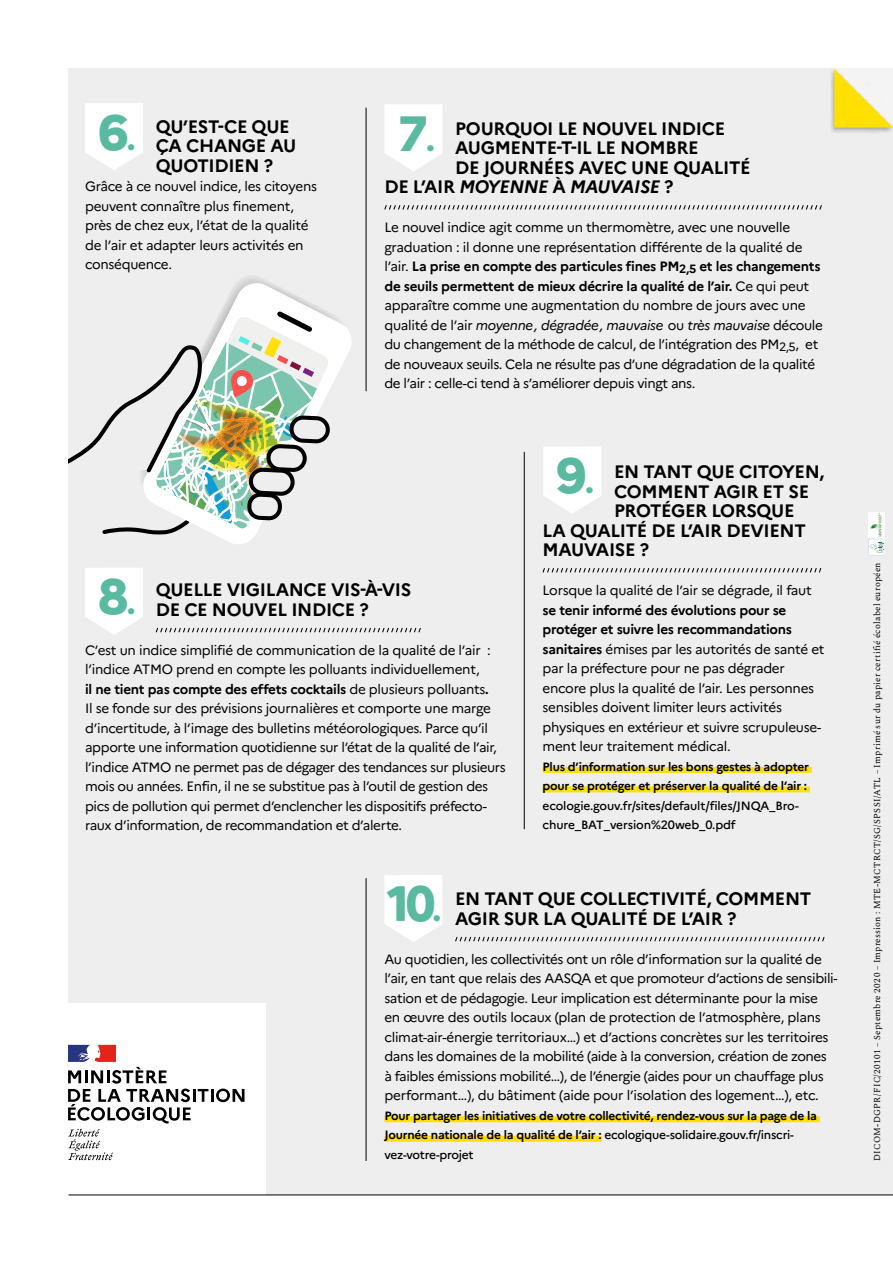
<style>
.page{position:relative;width:893px;height:1263px;background:#fff}
.page>*{position:absolute;margin:0;border:0;box-sizing:border-box;transform-origin:0 0}
.t1{font:800 49.5px "Marianne";color:#59baa1}
.t2{font:700 18px/19.5px "Marianne";letter-spacing:-.02em;color:#000}
.t3{font:italic 700 18px "Marianne";letter-spacing:-.02em;color:#000}
.t4{font:13.5px/19.5px "Marianne";letter-spacing:-.03em;color:#000}
.t5{font:700 12px/19.5px "Marianne";letter-spacing:-.02em;color:#000}
.t6{font:500 12px/19.5px "Marianne";letter-spacing:-.01em;color:#000}
.t7{font:9px "Spectral";letter-spacing:.03em;color:#000}
.s1{font-size:30.3px}
.s2{font-style:normal}
.s3{font-weight:700}
.s4{font-style:italic}
.s5{font-weight:700;font-style:italic}
.s6{font-weight:500}
</style>
<div class="page">
<div style="left:68px;top:68px;width:825px;height:1127px;background:#eee"></div>
<div style="left:53px;top:1003px;width:213px;height:192px;background:#fff"></div>
<div style="left:829px;top:67px;width:64px;height:67px;background:#000;opacity:.3"></div>
<svg style="left:834px;top:69px;width:59px;height:59px"></svg>
<svg style="left:869px;top:539px;width:15px;height:16px"></svg>
<img style="left:869px;top:513px;width:15px;height:25px">
<hr style="left:69px;top:1194px;width:824px;height:1px;background:#000">
<svg style="left:384px;top:205px;width:438px;height:5px"></svg>
<div style="left:543px;top:767px;width:269px;height:6px;background:#ffe000"></div>
<div style="left:543px;top:786px;width:267px;height:6px;background:#ffe000"></div>
<svg style="left:542px;top:568px;width:280px;height:5px"></svg>
<div style="left:384px;top:1116px;width:436px;height:6px;background:#ffe000"></div>
<div style="left:384px;top:1136px;width:218px;height:6px;background:#ffe000"></div>
<svg style="left:455px;top:936px;width:370px;height:6px"></svg>
<svg style="left:85px;top:103px;width:58px;height:67px"></svg>
<svg style="left:543px;top:447px;width:58px;height:66px"></svg>
<svg style="left:385px;top:875px;width:57px;height:67px"></svg>
<svg style="left:385px;top:104px;width:57px;height:67px"></svg>
<hr style="left:366px;top:108px;width:1px;height:283px;background:#000">
<hr style="left:524px;top:452px;width:1px;height:377px;background:#000">
<svg style="left:68px;top:1129px;width:45px;height:31px"></svg>
<svg style="left:68px;top:1045px;width:176px;height:78px"></svg>
<hr style="left:366px;top:878px;width:1px;height:283px;background:#000">
<svg style="left:223px;top:280px;width:94px;height:27px"></svg>
<svg style="left:68px;top:307px;width:353px;height:328px"></svg>
<h1 class="t1" style="left:98px;top:102px;width:38px">6<span class="s1">.</span></h1>
<h2 class="t2" style="left:156px;top:116px;width:142px">QU’EST-CE QUE<br>ÇA CHANGE AU<br>QUOTIDIEN ?</h2>
<p class="t4" style="left:85px;top:176px;width:234px">Grâce à ce nouvel indice, les citoyens peuvent connaître plus finement, près de chez eux, l’état de la qualité de l’air et adapter leurs activités en conséquence.</p>
<h1 class="t1" style="left:398px;top:103px;width:38px">7<span class="s1">.</span></h1>
<h2 class="t2" style="left:455px;top:118px;width:272px">POURQUOI LE NOUVEL INDICE</h2>
<h2 class="t2" style="left:455px;top:138px;width:245px">AUGMENTE-T-IL LE NOMBRE</h2>
<h2 class="t2" style="left:455px;top:157px;width:297px">DE JOURNÉES AVEC UNE QUALITÉ</h2>
<h2 class="t3" style="left:384px;top:176px;width:291px"><span class="s2">DE L’AIR</span> MOYENNE <span class="s2">À</span> MAUVAISE <span class="s2">?</span></h2>
<p class="t4" style="left:384px;top:218px;width:440px">Le nouvel indice agit comme un thermomètre, avec une nouvelle graduation : il donne une représentation différente de la qualité de l’air. <span class="s3">La prise en compte des particules fines PM</span><sub>2,5</sub> <span class="s3">et les changements de seuils permettent de mieux décrire la qualité de l’air.</span> Ce qui peut apparaître comme une augmentation du nombre de jours avec une qualité de l’air <span class="s4">moyenne, dégradée, mauvaise</span> ou <span class="s4">très mauvaise</span> découle du changement de la méthode de calcul, de l’intégration des PM<sub>2,5</sub>, et de nouveaux seuils. Cela ne résulte pas d’une dégradation de la qualité de l’air : celle-ci tend à s’améliorer depuis vingt ans.</p>
<h1 class="t1" style="left:98px;top:566px;width:38px">8<span class="s1">.</span></h1>
<h2 class="t2" style="left:156px;top:580px;width:257px">QUELLE VIGILANCE VIS-À-VIS<br>DE CE NOUVEL INDICE ?</h2>
<p class="t4" style="left:85px;top:640px;width:422px">C’est un indice simplifié de communication de la qualité de l’air : l’indice ATMO prend en compte les polluants individuellement,<br><span class="s3">il ne tient pas compte des effets cocktails</span> de plusieurs polluants<span class="s5">.<br></span>Il se fonde sur des prévisions journalières et comporte une marge d’incertitude, à l’image des bulletins météorologiques. Parce qu’il apporte une information quotidienne sur l’état de la qualité de l’air, l’indice ATMO ne permet pas de dégager des tendances sur plusieurs mois ou années. Enfin, il ne se substitue pas à l’outil de gestion des pics de pollution qui permet d’enclencher les dispositifs préfecto&shy;raux d’information, de recommandation et d’alerte.</p>
<h1 class="t1" style="left:557px;top:445px;width:38px">9<span class="s1">.</span></h1>
<h2 class="t2" style="left:614px;top:462px;width:212px">EN TANT QUE CITOYEN,</h2>
<h2 class="t2" style="left:614px;top:481px;width:197px">COMMENT AGIR ET SE</h2>
<h2 class="t2" style="left:614px;top:501px;width:182px">PROTÉGER LORSQUE</h2>
<h2 class="t2" style="left:543px;top:520px;width:265px">LA QUALITÉ DE L’AIR DEVIENT</h2>
<h2 class="t2" style="left:543px;top:540px;width:108px">MAUVAISE ?</h2>
<p class="t4" style="left:543px;top:580px;width:271px">Lorsque la qualité de l’air se dégrade, il faut</p>
<p class="t4" style="left:543px;top:600px;width:284px"><span class="s3">se tenir informé des évolutions pour se protéger et suivre les recommandations sanitaires</span> émises par les autorités de santé et par la préfecture pour ne pas dégrader encore plus la qualité de l’air. Les personnes sensibles doivent limiter leurs activités physiques en extérieur et suivre scrupuleuse&shy;ment leur traitement médical.</p>
<p class="t5" style="left:543px;top:757px;width:268px">Plus d’information sur les bons gestes à adopter pour se protéger et préserver la qualité de l’air :</p>
<p class="t6" style="left:543px;top:796px;width:258px">ecologie.gouv.fr/sites/default/files/JNQA_Bro&shy;chure_BAT_version%20web_0.pdf</p>
<h1 class="t1" style="left:387px;top:873px;width:56px">10<span class="s1">.</span></h1>
<h2 class="t2" style="left:455px;top:889px;width:358px">EN TANT QUE COLLECTIVITÉ, COMMENT<br>AGIR SUR LA QUALITÉ DE L’AIR ?</h2>
<p class="t4" style="left:384px;top:949px;width:455px">Au quotidien, les collectivités ont un rôle d’information sur la qualité de l’air, en tant que relais des AASQA et que promoteur d’actions de sensibili&shy;sation et de pédagogie. Leur implication est déterminante pour la mise<br>en œuvre des outils locaux (plan de protection de l’atmosphère, plans climat-air-énergie territoriaux…) et d’actions concrètes sur les territoires dans les domaines de la mobilité (aide à la conversion, création de zones à faibles émissions mobilité…), de l’énergie (aides pour un chauffage plus performant…), du bâtiment (aide pour l’isolation des logement…), etc.</p>
<p class="t5" style="left:384px;top:1106px;width:434px">Pour partager les initiatives de votre collectivité, rendez-vous sur la page de la<br>Journée nationale de la qualité de l’air : <span class="s6">ecologique-solidaire.gouv.fr/inscri&shy;vez-votre-projet</span></p>
<p class="t7" style="left:871px;top:1161px;width:600px;rotate:-90deg">DICOM-DGPR/FIC/20101 – Septembre 2020 – Impression : MTE-MCTRCT/SG/SPSSI/ATL – Imprimé sur du papier certifié écolabel européen</p>
</div>
